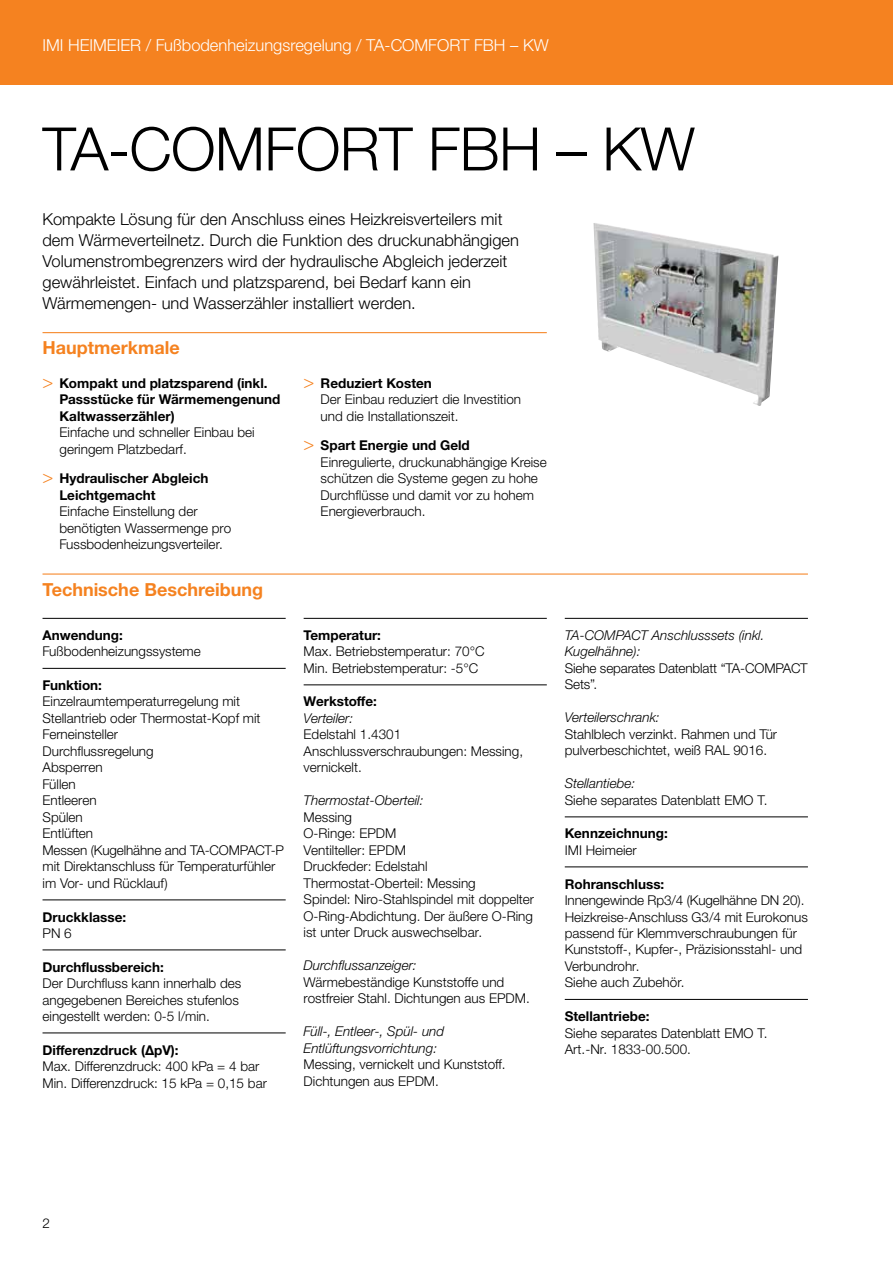
<style>
.page{position:relative;width:893px;height:1263px;background:#fff}
.page>*{position:absolute;margin:0;border:0;box-sizing:border-box;transform-origin:0 0}
.t1{font:300 60px "Helvetica Neue LTW1 G";letter-spacing:-.01em;color:#000}
.t2{font:700 18px "Helvetica Neue LTW1 G";color:#f58220}
.t3{font:300 16.5px/21px "Helvetica Neue LTW1 G";color:#000}
.t4{font:300 16.5px "Helvetica Neue LTW1 G";color:#fff}
.t5{font:300 13.5px/16.5px "Helvetica Neue LTW1 G";color:#000}
.t6{font:700 13.5px/16.5px "Helvetica Neue LTW1 G";color:#000}
.t7{font:italic 300 13.5px/16.5px "Helvetica Neue LTW1 G";color:#000}
.s1{font-family:"Helvetica Neue LT Std";font-weight:300;font-size:18px;color:#f58220}
.s2{font-family:"Helvetica Neue LT Std";font-size:18px;color:#f58220}
.s3{font-weight:700}
</style>
<div class="page">
<div style="left:0;top:0;width:893px;height:85px;background:#f58220"></div>
<hr style="left:43px;top:332px;width:504px;height:1px;background:#f58220">
<hr style="left:43px;top:573px;width:765px;height:2px;background:#f58220">
<hr style="left:43px;top:618px;width:243px;height:1px;background:#000">
<hr style="left:43px;top:668px;width:243px;height:1px;background:#000">
<hr style="left:43px;top:899px;width:243px;height:1px;background:#000">
<hr style="left:43px;top:949px;width:243px;height:1px;background:#000">
<hr style="left:43px;top:1032px;width:243px;height:1px;background:#000">
<hr style="left:304px;top:618px;width:243px;height:1px;background:#000">
<hr style="left:304px;top:684px;width:243px;height:1px;background:#000">
<hr style="left:565px;top:618px;width:243px;height:1px;background:#000">
<hr style="left:565px;top:816px;width:243px;height:1px;background:#000">
<hr style="left:565px;top:866px;width:243px;height:1px;background:#000">
<hr style="left:565px;top:999px;width:243px;height:1px;background:#000">
<img style="left:593px;top:223px;width:185px;height:183px">
<p class="t4" style="left:43px;top:35px;width:508px">IMI HEIMEIER / Fußbodenheizungsregelung / TA-COMFORT FBH – KW</p>
<h1 class="t1" style="left:43px;top:112px;width:654px">TA-COMFORT FBH – KW</h1>
<p class="t3" style="left:43px;top:209px;width:478px">Kompakte Lösung für den Anschluss eines Heizkreisverteilers mit dem Wärmeverteilnetz. Durch die Funktion des druckunabhängigen Volumenstrombegrenzers wird der hydraulische Abgleich jederzeit gewährleistet. Einfach und platzsparend, bei Bedarf kann ein Wärmemengen- und Wasserzähler installiert werden.</p>
<h2 class="t2" style="left:43px;top:337px;width:139px">Hauptmerkmale</h2>
<p class="t6" style="left:60px;top:375px;width:222px;text-indent:-17px"><span class="s1">&gt;</span> Kompakt und platzsparend (inkl.<br>Passstücke für Wärmemengenund<br>Kaltwasserzähler)</p>
<p class="t5" style="left:60px;top:424px;width:197px">Einfache und schneller Einbau bei geringem Platzbedarf.</p>
<p class="t6" style="left:60px;top:470px;width:150px;text-indent:-17px"><span class="s1">&gt;</span> Hydraulischer Abgleich<br>Leichtgemacht</p>
<p class="t5" style="left:60px;top:503px;width:173px">Einfache Einstellung der benötigten Wassermenge pro<br>Fussbodenheizungsverteiler.</p>
<p class="t5" style="left:321px;top:375px;width:202px;text-indent:-17px"><span class="s2">&gt;</span> <span class="s3">Reduziert Kosten<br></span>Der Einbau reduziert die Investition und die Installationszeit.</p>
<p class="t5" style="left:321px;top:437px;width:228px;text-indent:-17px"><span class="s2">&gt;</span> <span class="s3">Spart Energie und Geld<br></span>Einregulierte, druckunabhängige Kreise schützen die Systeme gegen zu hohe<br>Durchflüsse und damit vor zu hohem<br>Energieverbrauch.</p>
<h2 class="t2" style="left:43px;top:578px;width:222px">Technische Beschreibung</h2>
<p class="t6" style="left:43px;top:627px;width:82px">Anwendung:</p>
<p class="t5" style="left:43px;top:643px;width:160px">Fußbodenheizungssysteme</p>
<p class="t6" style="left:43px;top:677px;width:61px">Funktion:</p>
<p class="t5" style="left:43px;top:693px;width:243px">Einzelraumtemperaturregelung mit<br>Stellantrieb oder Thermostat-Kopf mit<br>Ferneinsteller<br>Durchflussregelung<br>Absperren<br>Füllen<br>Entleeren<br>Spülen<br>Entlüften<br>Messen (Kugelhähne and TA-COMPACT-P mit Direktanschluss für Temperaturfühler im Vor- und Rücklauf)</p>
<p class="t6" style="left:43px;top:908px;width:85px">Druckklasse:</p>
<p class="t5" style="left:43px;top:925px;width:31px">PN 6</p>
<p class="t6" style="left:43px;top:958px;width:123px">Durchflussbereich:</p>
<p class="t5" style="left:43px;top:975px;width:200px">Der Durchfluss kann innerhalb des angegebenen Bereiches stufenlos eingestellt werden: 0-5 l/min.</p>
<p class="t6" style="left:43px;top:1041px;width:138px">Differenzdruck (ΔpV):</p>
<p class="t5" style="left:43px;top:1058px;width:226px">Max. Differenzdruck: 400 kPa = 4 bar<br>Min. Differenzdruck: 15 kPa = 0,15 bar</p>
<p class="t6" style="left:304px;top:627px;width:79px">Temperatur:</p>
<p class="t5" style="left:304px;top:643px;width:182px">Max. Betriebstemperatur: 70°C<br>Min. Betriebstemperatur: -5°C</p>
<p class="t6" style="left:304px;top:693px;width:75px">Werkstoffe:</p>
<p class="t7" style="left:304px;top:710px;width:51px">Verteiler:</p>
<p class="t5" style="left:304px;top:726px;width:221px">Edelstahl 1.4301<br>Anschlussverschraubungen: Messing, vernickelt.</p>
<p class="t7" style="left:304px;top:792px;width:121px">Thermostat-Oberteil:</p>
<p class="t5" style="left:304px;top:809px;width:232px">Messing<br>O-Ringe: EPDM<br>Ventilteller: EPDM<br>Druckfeder: Edelstahl<br>Thermostat-Oberteil: Messing<br>Spindel: Niro-Stahlspindel mit doppelter<br>O-Ring-Abdichtung. Der äußere O-Ring ist unter Druck auswechselbar.</p>
<p class="t7" style="left:304px;top:957px;width:115px">Durchflussanzeiger:</p>
<p class="t5" style="left:304px;top:974px;width:228px">Wärmebeständige Kunststoffe und rostfreier Stahl. Dichtungen aus EPDM.</p>
<p class="t7" style="left:304px;top:1023px;width:142px">Füll-, Entleer-, Spül- und<br>Entlüftungsvorrichtung:</p>
<p class="t5" style="left:304px;top:1056px;width:204px">Messing, vernickelt und Kunststoff.<br>Dichtungen aus EPDM.</p>
<p class="t7" style="left:565px;top:627px;width:201px">TA-COMPACT Anschlusssets (inkl.<br>Kugelhähne):</p>
<p class="t5" style="left:565px;top:660px;width:244px">Siehe separates Datenblatt “TA-COMPACT<br>Sets”.</p>
<p class="t7" style="left:565px;top:709px;width:96px">Verteilerschrank:</p>
<p class="t5" style="left:565px;top:726px;width:214px">Stahlblech verzinkt. Rahmen und Tür pulverbeschichtet, weiß RAL 9016.</p>
<p class="t7" style="left:565px;top:775px;width:72px">Stellantiebe:</p>
<p class="t5" style="left:565px;top:792px;width:204px">Siehe separates Datenblatt EMO T.</p>
<p class="t6" style="left:565px;top:825px;width:105px">Kennzeichnung:</p>
<p class="t5" style="left:565px;top:842px;width:74px">IMI Heimeier</p>
<p class="t6" style="left:565px;top:875px;width:101px">Rohranschluss:</p>
<p class="t5" style="left:565px;top:892px;width:245px">Innengewinde Rp3/4 (Kugelhähne DN 20).<br>Heizkreise-Anschluss G3/4 mit Eurokonus passend für Klemmverschraubungen für Kunststoff-, Kupfer-, Präzisionsstahl- und Verbundrohr.<br>Siehe auch Zubehör.</p>
<p class="t6" style="left:565px;top:1008px;width:86px">Stellantriebe:</p>
<p class="t5" style="left:565px;top:1024px;width:204px">Siehe separates Datenblatt EMO T.<br>Art.-Nr. 1833-00.500.</p>
<p class="t5" style="left:43px;top:1215px;width:9px">2</p>
</div>
